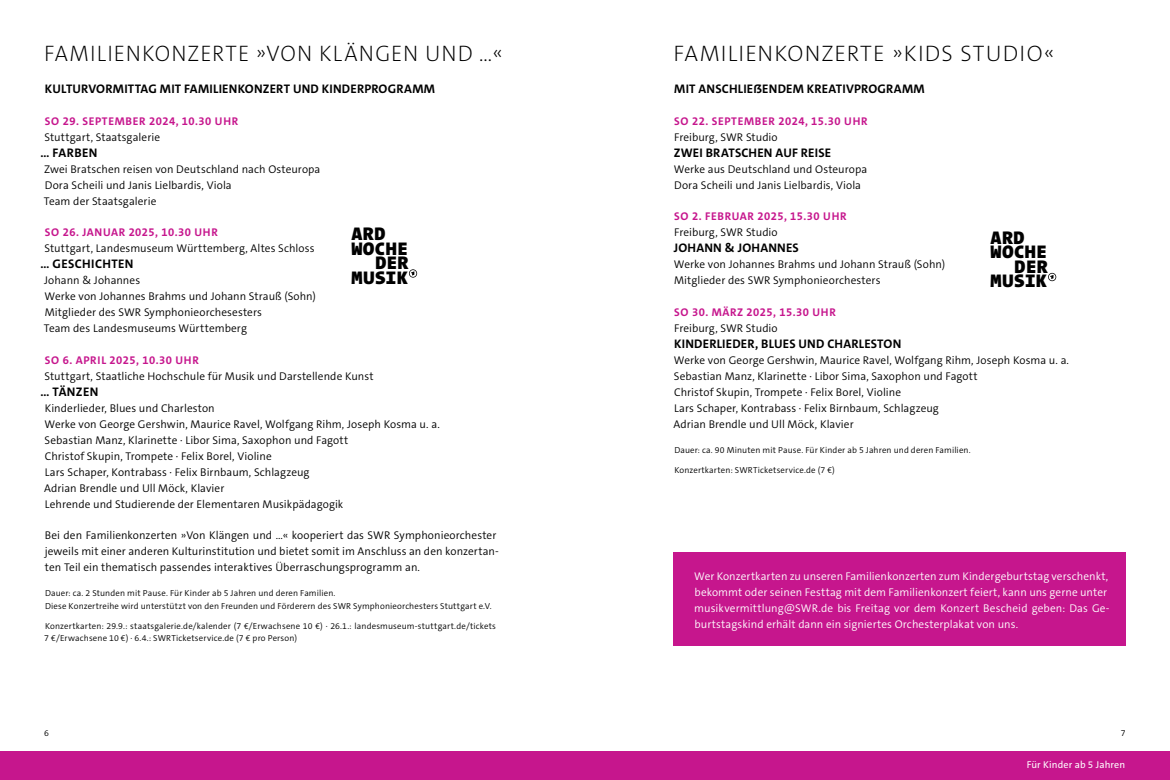
<style>
.page{position:relative;width:1170px;height:780px;background:#fff}
.page>*{position:absolute;margin:0;border:0;box-sizing:border-box;transform-origin:0 0}
.t1{font:200 22.5px "The Sans C5";letter-spacing:.05em;color:#000}
.t2{font:900 18.38px "The Sans Mono W9";letter-spacing:.01em;color:#000}
.t3{font:700 12.5px "The Sans C5";letter-spacing:.015em;color:#000}
.t4{font:300 11.25px/16px "The Sans C5";letter-spacing:.005em;color:#000}
.t5{font:300 11.25px/16px "The Sans C5";letter-spacing:.005em;color:#fff}
.t6{font:700 11.25px "The Sans C5";letter-spacing:.06em;color:#c6168d}
.t7{font:700 11.25px "The Sans C5";letter-spacing:.04em;color:#c6168d}
.t8{font:10px "The Sans C5";letter-spacing:.01em;color:#fff}
.t9{font:300 8.75px/12.5px "The Sans C5";letter-spacing:.015em;color:#000}
</style>
<div class="page">
<div style="left:585px;top:751px;width:584px;height:29px;background:#c6168d"></div>
<div style="left:0;top:751px;width:585px;height:29px;background:#c6168d"></div>
<div style="left:673px;top:552px;width:452px;height:94px;background:#c6168d"></div>
<svg style="left:1048px;top:273px;width:8px;height:8px"></svg>
<svg style="left:409px;top:269px;width:8px;height:8px"></svg>
<h1 class="t1" style="left:44px;top:39px;width:460px">FAMILIENKONZERTE »VON KLÄNGEN UND …«</h1>
<p class="t3" style="left:45px;top:81px;width:392px">KULTURVORMITTAG MIT FAMILIENKONZERT UND KINDERPROGRAMM</p>
<p class="t6" style="left:45px;top:114px;width:195px">SO 29. SEPTEMBER 2024, 10.30 UHR</p>
<p class="t4" style="left:44px;top:129px;width:117px">Stuttgart, Staatsgalerie</p>
<p class="t3" style="left:40px;top:144px;width:58px">... FARBEN</p>
<p class="t4" style="left:44px;top:161px;width:278px">Zwei Bratschen reisen von Deutschland nach Osteuropa<br>Dora Scheili und Janis Lielbardis, Viola<br>Team der Staatsgalerie</p>
<p class="t7" style="left:45px;top:225px;width:174px">SO 26. JANUAR 2025, 10.30 UHR</p>
<p class="t4" style="left:44px;top:240px;width:271px">Stuttgart, Landesmuseum Württemberg, Altes Schloss</p>
<p class="t3" style="left:40px;top:256px;width:95px">... GESCHICHTEN</p>
<p class="t4" style="left:44px;top:272px;width:273px">Johann &amp; Johannes<br>Werke von Johannes Brahms und Johann Strauß (Sohn)<br>Mitglieder des SWR Symphonieorchesesters<br>Team des Landesmuseums Württemberg</p>
<p class="t6" style="left:45px;top:353px;width:155px">SO 6. APRIL 2025, 10.30 UHR</p>
<p class="t4" style="left:44px;top:368px;width:330px">Stuttgart, Staatliche Hochschule fü r Musik und Darstellende Kunst</p>
<p class="t3" style="left:40px;top:383px;width:59px">... TÄNZEN</p>
<p class="t4" style="left:44px;top:400px;width:397px">Kinderlieder, Blues und Charleston<br>Werke von George Gershwin, Maurice Ravel, Wolfgang Rihm, Joseph Kosma u. a.<br>Sebastian Manz, Klarinette · Libor Sima, Saxophon und Fagott<br>Christof Skupin, Trompete · Felix Borel, Violine<br>Lars Schaper, Kontrabass · Felix Birnbaum, Schlagzeug<br>Adrian Brendle und Ull Möck, Klavier<br>Lehrende und Studierende der Elementaren Musikpädagogik</p>
<p class="t4" style="left:45px;top:527px;width:455px">Bei den Familienkonzerten »Von Klängen und …« kooperiert das SWR Symphonieorchester jeweils mit einer anderen Kulturinstitution und bietet somit im Anschluss an den konzertan&shy;ten Teil ein thematisch passendes interaktives Überraschungsprogramm an.</p>
<p class="t9" style="left:45px;top:587px;width:448px">Dauer: ca. 2 Stunden mit Pause. Fü r Kinder ab 5 Jahren und deren Familien.<br>Diese Konzertreihe wird unterstützt von den Freunden und Förderern des SWR Symphonieorchesters Stuttgart e.V.</p>
<p class="t9" style="left:44px;top:619px;width:453px">Konzertkarten: 29.9.: staatsgalerie.de/kalender (7 €/Erwachsene 10 €) ∙ 26.1.: landesmuseum-stuttgart.de/tickets<br>7 €/Erwachsene 10 €) ∙ 6.4.: SWRTicketservice.de (7 € pro Person)</p>
<h2 class="t2" style="left:351px;top:224px;width:36px">ARD</h2>
<h2 class="t2" style="left:351px;top:238px;width:58px">WOCHE</h2>
<h2 class="t2" style="left:375px;top:253px;width:35px">DER</h2>
<h2 class="t2" style="left:351px;top:267px;width:58px">MUSIK</h2>
<h1 class="t1" style="left:673px;top:39px;width:383px">FAMILIENKONZERTE »KIDS STUDIO«</h1>
<p class="t3" style="left:674px;top:81px;width:252px">MIT ANSCHLIEẞENDEM KREATIVPROGRAMM</p>
<p class="t6" style="left:674px;top:114px;width:195px">SO 22. SEPTEMBER 2024, 15.30 UHR</p>
<p class="t4" style="left:674px;top:129px;width:105px">Freiburg, SWR Studio</p>
<p class="t3" style="left:673px;top:144px;width:159px">ZWEI BRATSCHEN AUF REISE</p>
<p class="t4" style="left:673px;top:161px;width:195px">Werke aus Deutschland und Osteuropa<br>Dora Scheili und Janis Lielbardis, Viola</p>
<p class="t6" style="left:674px;top:209px;width:174px">SO 2. FEBRUAR 2025, 15.30 UHR</p>
<p class="t4" style="left:674px;top:225px;width:105px">Freiburg, SWR Studio</p>
<p class="t3" style="left:673px;top:240px;width:126px">JOHANN &amp; JOHANNES</p>
<p class="t4" style="left:673px;top:256px;width:273px">Werke von Johannes Brahms und Johann Strauß (Sohn)<br>Mitglieder des SWR Symphonieorchesters</p>
<p class="t7" style="left:674px;top:305px;width:163px">SO 30. MÄRZ 2025, 15.30 UHR</p>
<p class="t4" style="left:674px;top:320px;width:105px">Freiburg, SWR Studio</p>
<p class="t3" style="left:674px;top:336px;width:228px">KINDERLIEDER, BLUES UND CHARLESTON</p>
<p class="t4" style="left:673px;top:352px;width:397px">Werke von George Gershwin, Maurice Ravel, Wolfgang Rihm, Joseph Kosma u. a.<br>Sebastian Manz, Klarinette · Libor Sima, Saxophon und Fagott<br>Christof Skupin, Trompete · Felix Borel, Violine<br>Lars Schaper, Kontrabass · Felix Birnbaum, Schlagzeug<br>Adrian Brendle und Ull Möck, Klavier</p>
<p class="t9" style="left:674px;top:443px;width:298px">Dauer: ca. 90 Minuten mit Pause. Fü r Kinder ab 5 Jahren und deren Familien.</p>
<p class="t9" style="left:674px;top:463px;width:162px">Konzertkarten: SWRTicketservice.de (7 €)</p>
<h2 class="t2" style="left:990px;top:227px;width:36px">ARD</h2>
<h2 class="t2" style="left:990px;top:242px;width:58px">WOCHE</h2>
<h2 class="t2" style="left:1014px;top:256px;width:35px">DER</h2>
<h2 class="t2" style="left:990px;top:271px;width:58px">MUSIK</h2>
<p class="t5" style="left:694px;top:568px;width:417px">Wer Konzertkarten zu unseren Familienkonzerten zum Kindergeburtstag verschenkt, bekommt oder seinen Festtag mit dem Familienkonzert feiert, kann uns gerne unter musikvermittlung@SWR.de bis Freitag vor dem Konzert Bescheid geben: Das Ge&shy;burtstagskind erhält dann ein signiertes Orchesterplakat von uns.</p>
<p class="t9" style="left:44px;top:726px;width:6px">6</p>
<p class="t9" style="left:1120px;top:726px;width:6px">7</p>
<p class="t8" style="left:1026px;top:758px;width:100px">Für Kinder ab 5 Jahren</p>
</div>
